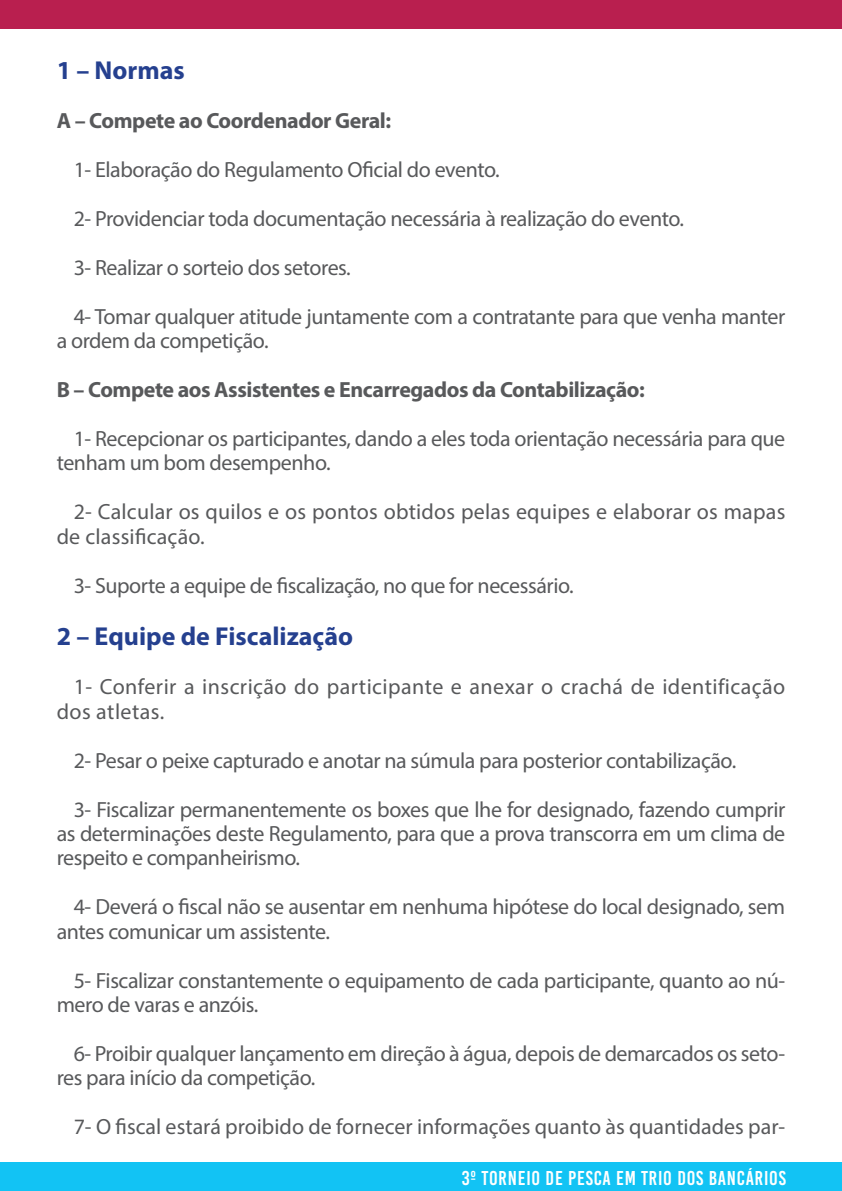
<style>
.page{position:relative;width:842px;height:1191px;background:#fff}
.page>*{position:absolute;margin:0;border:0;box-sizing:border-box;transform-origin:0 0}
.t1{font:700 26px "Myriad Pro";color:#25408f}
.t2{font:22px/24.4px "Myriad Pro";letter-spacing:-.02em;color:#58595b}
.t3{font:700 22px "Myriad Pro";letter-spacing:-.02em;color:#58595b}
.t4{font:22px/24.4px "Myriad Pro";letter-spacing:.01em;color:#58595b}
.t5{font:22px/24.4px "Myriad Pro";letter-spacing:.02em;color:#58595b}
.t6{font:22px "Myriad Pro";color:#58595b}
.t7{font:20px "Bebas Kai";letter-spacing:.04em;color:#fff}
</style>
<div class="page">
<div style="left:0;top:0;width:842px;height:28px;background:#b91f4f"></div>
<div style="left:0;top:1162px;width:842px;height:29px;background:#12c3f4"></div>
<p class="t1" style="left:57px;top:53px;width:130px">1 – Normas</p>
<p class="t3" style="left:57px;top:106px;width:336px">A – Compete ao Coordenador Geral:</p>
<p class="t2" style="left:74px;top:157px;width:428px">1- Elaboração do Regulamento Oficial do evento.</p>
<p class="t2" style="left:74px;top:206px;width:612px">2- Providenciar toda documentação necessária à realização do evento.</p>
<p class="t2" style="left:74px;top:255px;width:279px">3- Realizar o sorteio dos setores.</p>
<p class="t2" style="left:57px;top:304px;width:730px;text-indent:17px">4- Tomar qualquer atitude juntamente com a contratante para que venha manter a ordem da competição.</p>
<p class="t3" style="left:57px;top:375px;width:590px">B – Compete aos Assistentes e Encarregados da Contabilização:</p>
<p class="t2" style="left:57px;top:426px;width:730px;text-indent:17px">1- Recepcionar os participantes, dando a eles toda orientação necessária para que tenham um bom desempenho.</p>
<p class="t4" style="left:57px;top:499px;width:730px;text-indent:17px">2- Calcular os quilos e os pontos obtidos pelas equipes e elaborar os mapas de classificação.</p>
<p class="t2" style="left:74px;top:572px;width:501px">3- Suporte a equipe de fiscalização, no que for necessário.</p>
<p class="t1" style="left:57px;top:619px;width:298px">2 – Equipe de Fiscalização</p>
<p class="t5" style="left:57px;top:674px;width:730px;text-indent:17px">1- Conferir a inscrição do participante e anexar o crachá de identificação dos atletas.</p>
<p class="t2" style="left:74px;top:747px;width:664px">2- Pesar o peixe capturado e anotar na súmula para posterior contabilização.</p>
<p class="t2" style="left:57px;top:796px;width:730px;text-align:justify;text-indent:17px">3- Fiscalizar permanentemente os boxes que lhe for designado, fazendo cumprir as determinações deste Regulamento, para que a prova transcorra em um clima de respeito e companheirismo.</p>
<p class="t2" style="left:57px;top:894px;width:730px;text-indent:17px">4- Deverá o fiscal não se ausentar em nenhuma hipótese do local designado, sem antes comunicar um assistente.</p>
<p class="t2" style="left:57px;top:967px;width:730px;text-indent:17px">5- Fiscalizar constantemente o equipamento de cada participante, quanto ao nú&shy;mero de varas e anzóis.</p>
<p class="t2" style="left:57px;top:1041px;width:730px;text-indent:17px">6- Proibir qualquer lançamento em direção à água, depois de demarcados os seto&shy;res para início da competição.</p>
<p class="t6" style="left:74px;top:1113px;width:713px">7- O fiscal estará proibido de fornecer informações quanto às quantidades par-</p>
<p class="t7" style="left:462px;top:1167px;width:326px">3º TORNEIO DE PESCA EM TRIO DOS BANCÁRIOS</p>
</div>
